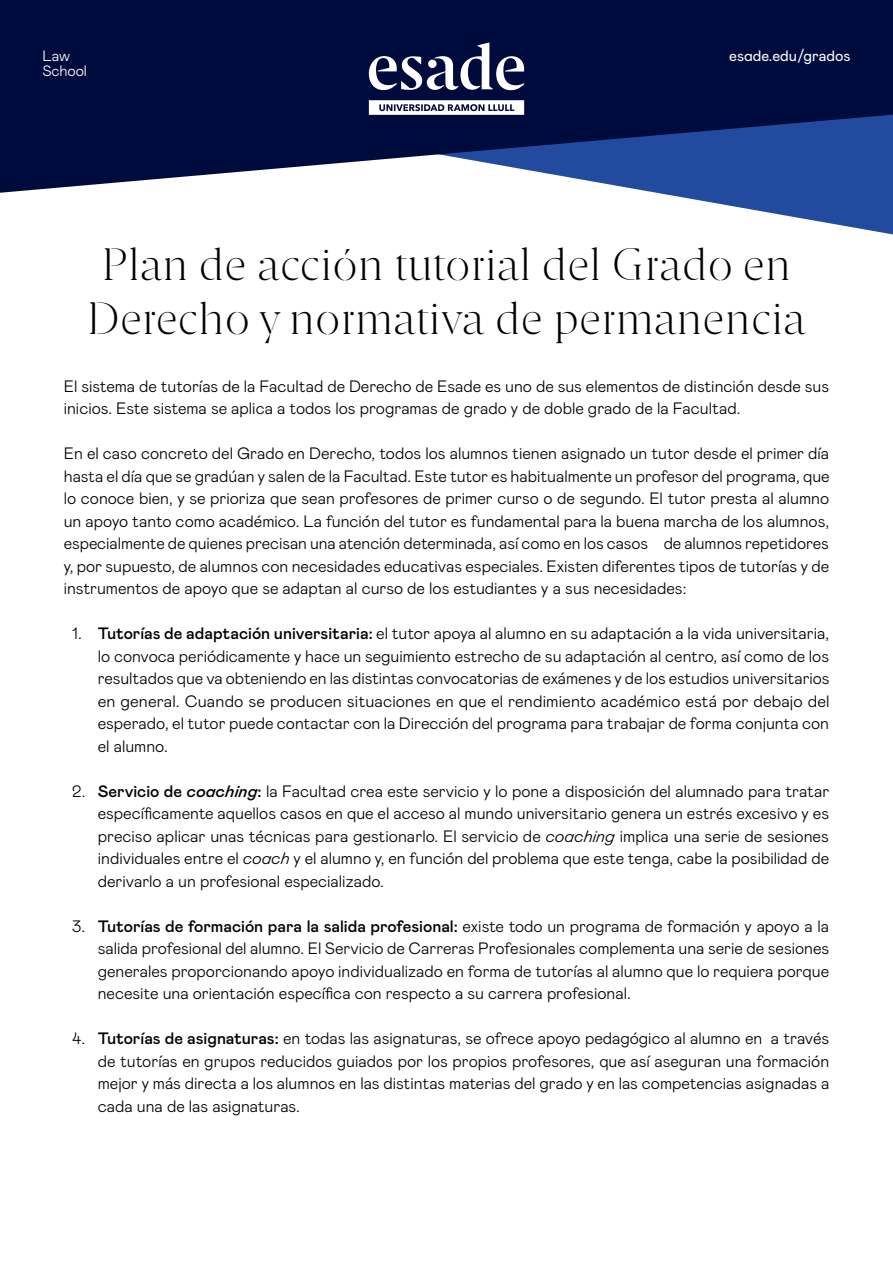
<style>
.page{position:relative;width:893px;height:1263px;background:#fff}
.page>*{position:absolute;margin:0;border:0;box-sizing:border-box;transform-origin:0 0}
.t1{font:300 45px/54px "Esade";letter-spacing:.01em;color:#000;text-align:center}
.t2{font:300 16.5px/22.5px "Mabry Pro";color:#000;text-align:justify}
.t3{font:15px "Mabry Pro";color:#fff}
.t4{font:300 15px/15px "Mabry Pro";letter-spacing:-.01em;color:#fff}
.s1{font-weight:500}
.s2{font-weight:500;font-style:italic}
.s3{font-style:italic}
</style>
<div class="page">
<svg style="left:669px;top:195px;width:224px;height:40px"></svg>
<svg style="left:0;top:0;width:893px;height:195px;background:#1a285b"></svg>
<svg style="left:369px;top:43px;width:155px;height:47px"></svg>
<svg style="left:369px;top:100px;width:155px;height:15px"></svg>
<p class="t4" style="left:43px;top:48px;width:46px">Law<br>School</p>
<p class="t3" style="left:729px;top:46px;width:123px">esade.edu/grados</p>
<h1 class="t1" style="left:87px;top:235px;width:720px">Plan de acción tutorial del Grado en<br>Derecho y normativa de permanencia</h1>
<p class="t2" style="left:64px;top:374px;width:767px">El sistema de tutorías de la Facultad de Derecho de Esade es uno de sus elementos de distinción desde sus inicios. Este sistema se aplica a todos los programas de grado y de doble grado de la Facultad.</p>
<p class="t2" style="left:64px;top:441px;width:767px">En el caso concreto del Grado en Derecho, todos los alumnos tienen asignado un tutor desde el primer día hasta el día que se gradúan y salen de la Facultad. Este tutor es habitualmente un profesor del programa, que lo conoce bien, y se prioriza que sean profesores de primer curso o de segundo. El tutor presta al alumno un apoyo tanto como académico. La función del tutor es fundamental para la buena marcha de los alumnos, especialmente de quienes precisan una atención determinada, así como en los casos de alumnos repetidores y, por supuesto, de alumnos con necesidades educativas especiales. Existen diferentes tipos de tutorías y de instrumentos de apoyo que se adaptan al curso de los estudiantes y a sus necesidades:</p>
<p class="t2" style="left:98px;top:621px;width:733px;text-indent:-26px">1. <span class="s1">Tutorías de adaptación universitaria:</span> el tutor apoya al alumno en su adaptación a la vida universitaria, lo convoca periódicamente y hace un seguimiento estrecho de su adaptación al centro, así como de los resultados que va obteniendo en las distintas convocatorias de exámenes y de los estudios universitarios en general. Cuando se producen situaciones en que el rendimiento académico está por debajo del esperado, el tutor puede contactar con la Dirección del programa para trabajar de forma conjunta con el alumno.</p>
<p class="t2" style="left:98px;top:779px;width:733px;text-indent:-26px">2. <span class="s1">Servicio de</span> <span class="s2">coaching</span><span class="s1">:</span> la Facultad crea este servicio y lo pone a disposición del alumnado para tratar específicamente aquellos casos en que el acceso al mundo universitario genera un estrés excesivo y es preciso aplicar unas técnicas para gestionarlo. El servicio de <span class="s3">coaching</span> implica una serie de sesiones individuales entre el <span class="s3">coach</span> y el alumno y, en función del problema que este tenga, cabe la posibilidad de derivarlo a un profesional especializado.</p>
<p class="t2" style="left:98px;top:914px;width:733px;text-indent:-26px">3. <span class="s1">Tutorías de formación para la salida profesional:</span> existe todo un programa de formación y apoyo a la salida profesional del alumno. El Servicio de Carreras Profesionales complementa una serie de sesiones generales proporcionando apoyo individualizado en forma de tutorías al alumno que lo requiera porque necesite una orientación específica con respecto a su carrera profesional.</p>
<p class="t2" style="left:98px;top:1026px;width:733px;text-indent:-26px">4. <span class="s1">Tutorías de asignaturas:</span> en todas las asignaturas, se ofrece apoyo pedagógico al alumno en a través de tutorías en grupos reducidos guiados por los propios profesores, que así aseguran una formación mejor y más directa a los alumnos en las distintas materias del grado y en las competencias asignadas a cada una de las asignaturas.</p>
</div>
